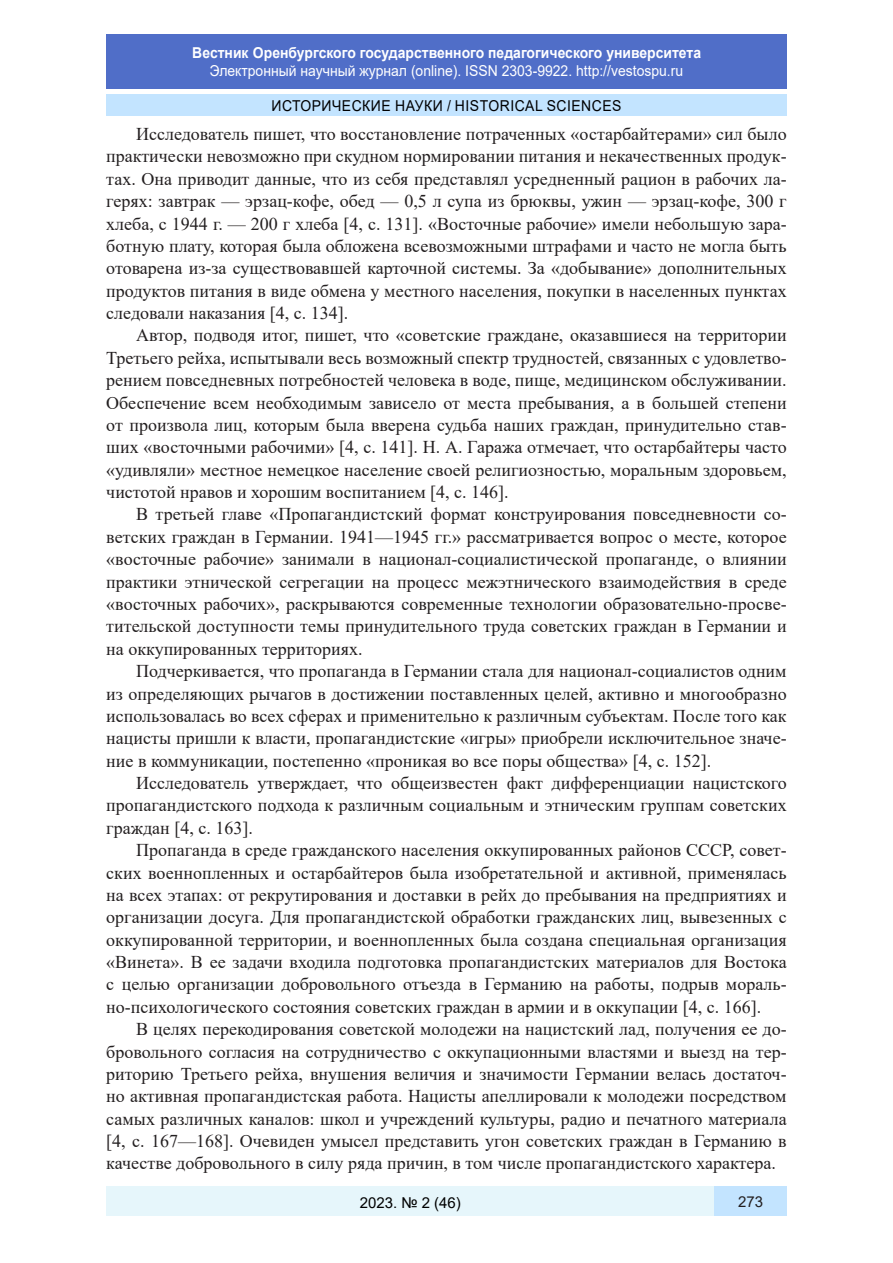
<style>
.page{position:relative;width:893px;height:1263px;background:#fff}
.page>*{position:absolute;margin:0;border:0;box-sizing:border-box;transform-origin:0 0}
.Стиль2{font:18px/22.4px "Times New Roman";color:#231f20;text-align:justify}
.t1{font:15px "Arial";color:#fff;scale:.93 1}
.t2{font:700 15px "Arial";color:#fff;scale:.93 1}
.t3{font:15px "Arial";letter-spacing:.035em;color:#000;scale:.93 1}
.t4{font:15px "Arial";letter-spacing:.035em;color:#000}
.t5{font:15px "Arial";color:#231f20}
</style>
<div class="page">
<div style="left:106px;top:95px;width:681px;height:21px;background:#c3e4ff"></div>
<div style="left:106px;top:34px;width:681px;height:55px;background:#506ec8"></div>
<div style="left:106px;top:1186px;width:608px;height:30px;background:#e6f6fb"></div>
<div style="left:714px;top:1186px;width:73px;height:30px;background:#c3e4ff"></div>
<p class="t2" style="left:192px;top:42px;width:549px">Вестник Оренбургского государственного педагогического университета</p>
<p class="t1" style="left:210px;top:60px;width:511px">Электронный научный журнал (online). ISSN 2303-9922. http://vestospu.ru</p>
<p class="t3" style="left:271px;top:95px;width:378px">ИСТОРИЧЕСКИЕ НАУКИ / HISTORICAL SCIENCES</p>
<p class="Стиль2" style="left:106px;top:122px;width:682px;text-indent:30px">Исследователь пишет, что восстановление потраченных «остарбайтерами» сил было практически невозможно при скудном нормировании питания и некачественных продук&shy;тах. Она приводит данные, что из себя представлял усредненный рацион в рабочих ла&shy;герях: завтрак — эрзац-кофе, обед — 0,5 л супа из брюквы, ужин — эрзац-кофе, 300 г хлеба, с 1944 г. — 200 г хлеба [4, с. 131]. «Восточные рабочие» имели небольшую зара&shy;ботную плату, которая была обложена всевозможными штрафами и часто не могла быть отоварена из-за существовавшей карточной системы. За «добывание» дополнительных продуктов питания в виде обмена у местного населения, покупки в населенных пунктах следовали наказания [4, с. 134].</p>
<p class="Стиль2" style="left:106px;top:324px;width:682px;text-indent:30px">Автор, подводя итог, пишет, что «советские граждане, оказавшиеся на территории Третьего рейха, испытывали весь возможный спектр трудностей, связанных с удовлетво&shy;рением повседневных потребностей человека в воде, пище, медицинском обслуживании.<br>Обеспечение всем необходимым зависело от места пребывания, а в большей степени от произвола лиц, которым была вверена судьба наших граждан, принудительно став&shy;ших «восточными рабочими» [4, с. 141]. Н. А. Гаража отмечает, что остарбайтеры часто «удивляли» местное немецкое население своей религиозностью, моральным здоровьем, чистотой нравов и хорошим воспитанием [4, с. 146].</p>
<p class="Стиль2" style="left:106px;top:503px;width:682px;text-indent:30px">В третьей главе «Пропагандистский формат конструирования повседневности со&shy;ветских граждан в Германии. 1941—1945 гг.» рассматривается вопрос о месте, которое «восточные рабочие» занимали в национал-социалистической пропаганде, о влиянии практики этнической сегрегации на процесс межэтнического взаимодействия в среде «восточных рабочих», раскрываются современные технологии образовательно-просве&shy;тительской доступности темы принудительного труда советских граждан в Германии и на оккупированных территориях.</p>
<p class="Стиль2" style="left:106px;top:659px;width:682px;text-indent:30px">Подчеркивается, что пропаганда в Германии стала для национал-социалистов одним из определяющих рычагов в достижении поставленных целей, активно и многообразно использовалась во всех сферах и применительно к различным субъектам. После того как нацисты пришли к власти, пропагандистские «игры» приобрели исключительное значе&shy;ние в коммуникации, постепенно «проникая во все поры общества» [4, с. 152].</p>
<p class="Стиль2" style="left:106px;top:771px;width:682px;text-indent:30px">Исследователь утверждает, что общеизвестен факт дифференциации нацистского пропагандистского подхода к различным социальным и этническим группам советских граждан [4, с. 163].</p>
<p class="Стиль2" style="left:106px;top:838px;width:682px;text-indent:30px">Пропаганда в среде гражданского населения оккупированных районов СССР, совет&shy;ских военнопленных и остарбайтеров была изобретательной и активной, применялась на всех этапах: от рекрутирования и доставки в рейх до пребывания на предприятиях и организации досуга. Для пропагандистской обработки гражданских лиц, вывезенных с оккупированной территории, и военнопленных была создана специальная организация «Винета». В ее задачи входила подготовка пропагандистских материалов для Востока с целью организации добровольного отъезда в Германию на работы, подрыв мораль&shy;но-психологического состояния советских граждан в армии и в оккупации [4, с. 166].</p>
<p class="Стиль2" style="left:106px;top:1017px;width:682px;text-indent:30px">В целях перекодирования советской молодежи на нацистский лад, получения ее до&shy;бровольного согласия на сотрудничество с оккупационными властями и выезд на тер&shy;риторию Третьего рейха, внушения величия и значимости Германии велась достаточ&shy;но активная пропагандистская работа. Нацисты апеллировали к молодежи посредством самых различных каналов: школ и учреждений культуры, радио и печатного материала [4, с. 167—168]. Очевиден умысел представить угон советских граждан в Германию в качестве добровольного в силу ряда причин, в том числе пропагандистского характера.</p>
<p class="t4" style="left:360px;top:1192px;width:103px">2023. № 2 (46)</p>
<p class="t5" style="left:738px;top:1191px;width:27px">273</p>
</div>
